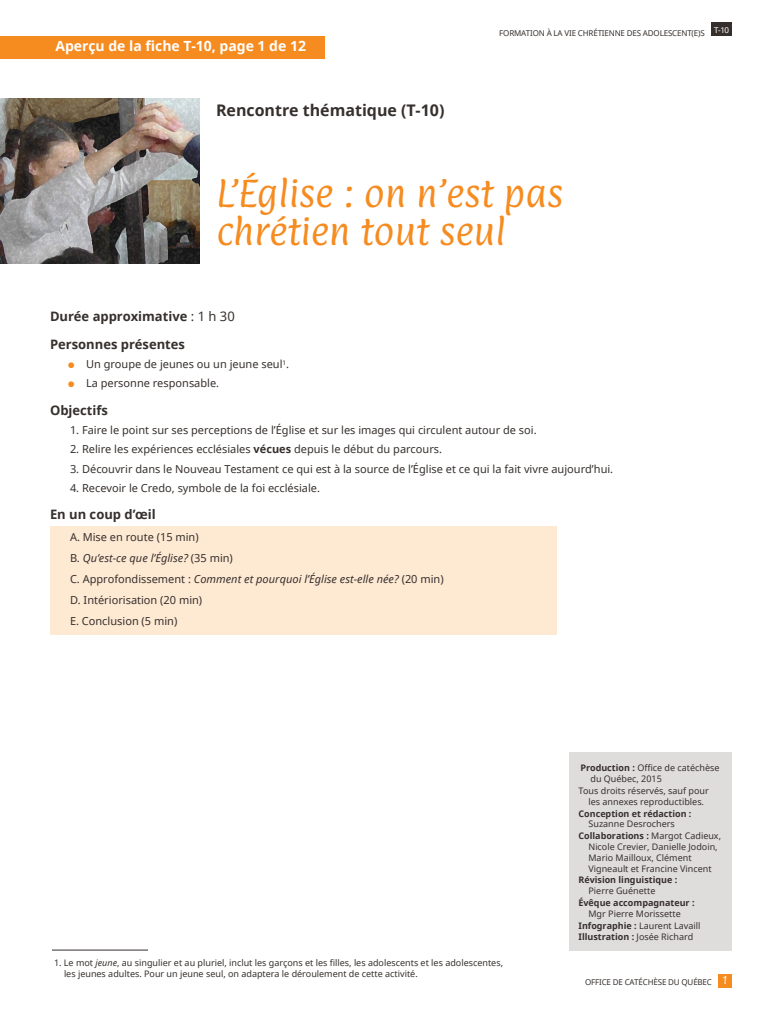
<style>
.page{position:relative;width:768px;height:1024px;background:#fff}
.page>*{position:absolute;margin:0;border:0;box-sizing:border-box;transform-origin:0 0}
.t1{font:31.4px/37.7px "Paprika";color:#f68b1f}
.t2{font:700 16px "Noto Sans";color:#36302d}
.t3{font:700 14px "Noto Sans";color:#fff}
.t4{font:700 13px "Noto Sans";color:#36302d}
.t5{font:11px "Noto Sans";color:#36302d}
.t6{font:italic 11px "Noto Sans";color:#36302d}
.t7{font:9px/10.8px "Noto Sans";color:#36302d}
.t8{font:700 9px/10.8px "Noto Sans";color:#36302d}
.t9{font:8px "Noto Sans";letter-spacing:-.02em;color:#36302d}
.t10{font:8px "Noto Sans";color:#fff}
.s1{font-weight:400}
.s2{color:#f68b1f}
.s3{font-weight:700}
.s4{font-style:normal}
.s5{font-style:italic}
.s6{font-family:"Paprika";font-size:9px;color:#fff}
</style>
<div class="page">
<div style="left:718px;top:974px;width:14px;height:14px;background:#f68b1f"></div>
<div style="left:711px;top:22px;width:21px;height:14px;background:#36302d"></div>
<div style="left:50px;top:526px;width:507px;height:110px;background:#fee9d3"></div>
<img style="left:0;top:99px;width:200px;height:165px">
<div style="left:569px;top:752px;width:163px;height:198px;background:#dfdddc"></div>
<hr style="left:52px;top:950px;width:96px;height:1px;background:#36302d">
<div style="left:0;top:36px;width:325px;height:22px;background:#f68b1f"></div>
<p class="t3" style="left:55px;top:36px;width:252px">Aperçu de la fiche T-10, page 1 de 12</p>
<p class="t2" style="left:216px;top:99px;width:230px">Rencontre thématique (T-10)</p>
<p class="t9" style="left:499px;top:27px;width:207px">FORMATION À LA VIE CHRÉTIENNE DES ADOLESCENT(E)S</p>
<p class="t10" style="left:714px;top:24px;width:16px">T-10</p>
<p class="t1" style="left:216px;top:175px;width:348px">L’Église : on n’est pas chrétien tout seul</p>
<p class="t4" style="left:50px;top:307px;width:186px">Durée approximative <span class="s1">: 1 h 30</span></p>
<p class="t4" style="left:50px;top:335px;width:137px">Personnes présentes</p>
<p class="t5" style="left:68px;top:357px;width:223px"><span class="s2">●</span> Un groupe de jeunes ou un jeune seul<sup>1</sup>.</p>
<p class="t5" style="left:68px;top:376px;width:153px"><span class="s2">●</span> La personne responsable.</p>
<p class="t4" style="left:50px;top:401px;width:60px">Objectifs</p>
<p class="t5" style="left:70px;top:423px;width:468px">1. Faire le point sur ses perceptions de l’Église et sur les images qui circulent autour de soi.</p>
<p class="t5" style="left:70px;top:442px;width:374px">2. Relire les expériences ecclésiales <span class="s3">vécues</span> depuis le début du parcours.</p>
<p class="t5" style="left:70px;top:461px;width:545px">3. Découvrir dans le Nouveau Testament ce qui est à la source de l’Église et ce qui la fait vivre aujourd’hui.</p>
<p class="t5" style="left:70px;top:480px;width:252px">4. Recevoir le Credo, symbole de la foi ecclésiale.</p>
<p class="t4" style="left:50px;top:505px;width:107px">En un coup d’œil</p>
<p class="t5" style="left:70px;top:529px;width:130px">A. Mise en route (15 min)</p>
<p class="t6" style="left:70px;top:550px;width:164px"><span class="s4">B.</span> Qu’est-ce que l’Église? <span class="s4">(35 min)</span></p>
<p class="t6" style="left:70px;top:571px;width:375px"><span class="s4">C. Approfondissement :</span> Comment et pourquoi l’Église est-elle née? <span class="s4">(20 min)</span></p>
<p class="t5" style="left:70px;top:593px;width:134px">D. Intériorisation (20 min)</p>
<p class="t5" style="left:70px;top:614px;width:109px">E. Conclusion (5 min)</p>
<p class="t7" style="left:64px;top:957px;width:441px;text-indent:-10px">1. Le mot <span class="s5">jeune</span>, au singulier et au pluriel, inclut les garçons et les filles, les adolescents et les adolescentes, les jeunes adultes. Pour un jeune seul, on adaptera le déroulement de cette activité.</p>
<p class="t7" style="left:590px;top:763px;width:131px;text-indent:-10px"><span class="s3">Production :</span> Office de catéchèse du Québec, 2015</p>
<p class="t7" style="left:578px;top:785px;width:132px;text-align:center">Tous droits réservés, sauf pour les annexes reproductibles.</p>
<p class="t8" style="left:588px;top:808px;width:105px;text-indent:-10px">Conception et rédaction :<br><span class="s1">Suzanne Desrochers</span></p>
<p class="t7" style="left:588px;top:830px;width:134px;text-indent:-10px"><span class="s3">Collaborations :</span> Margot Cadieux,<br>Nicole Crevier, Danielle Jodoin,<br>Mario Mailloux, Clément<br>Vigneault et Francine Vincent</p>
<p class="t8" style="left:588px;top:875px;width:90px;text-indent:-10px">Révision linguistique :<br><span class="s1">Pierre Guénette</span></p>
<p class="t8" style="left:578px;top:897px;width:118px;text-align:center">Évêque accompagnateur :<br><span class="s1">Mgr Pierre Morissette</span></p>
<p class="t7" style="left:578px;top:920px;width:124px"><span class="s3">Infographie :</span> Laurent Lavaill</p>
<p class="t8" style="left:578px;top:932px;width:116px">Illustration : <span class="s1">Josée Richard</span></p>
<p class="t9" style="left:585px;top:976px;width:144px">OFFICE DE CATÉCHÈSE DU QUÉBEC <span class="s6">1</span></p>
</div>
